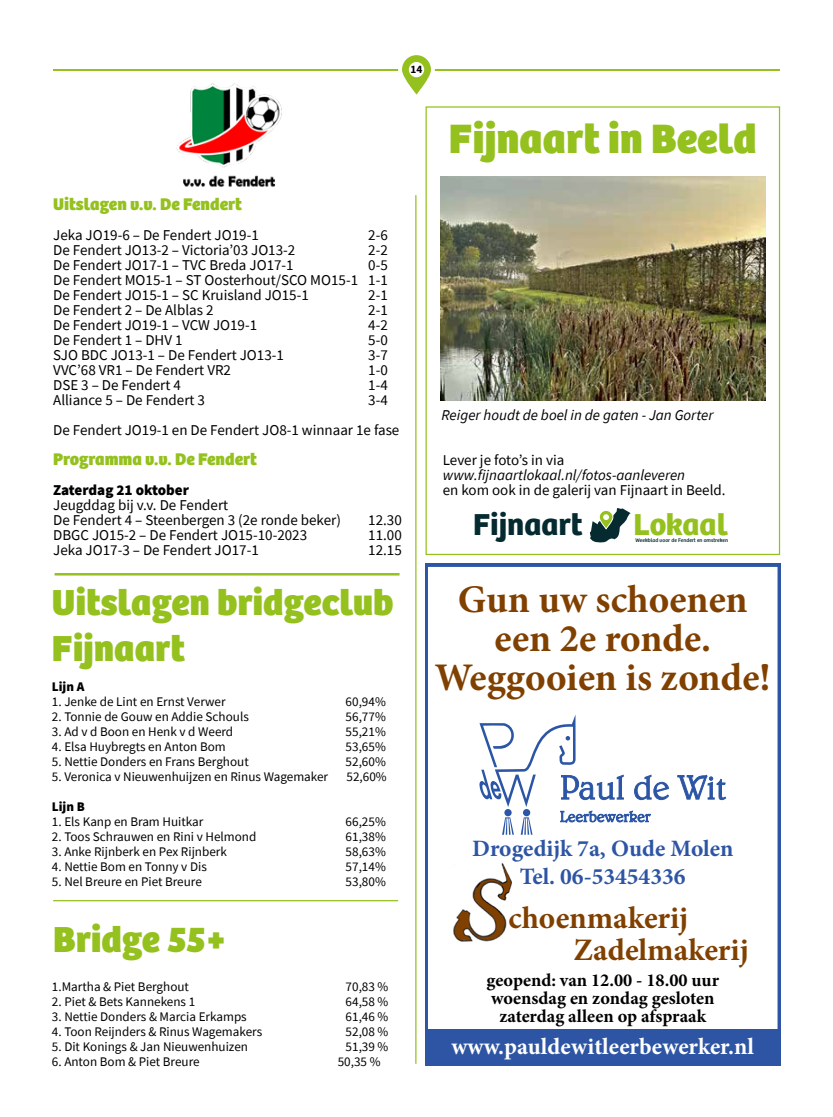
<style>
.page{position:relative;width:833px;height:1117px;background:#fff}
.page>*{position:absolute;margin:0;border:0;box-sizing:border-box;transform-origin:0 0}
.t1{font:800 42.5px "Bree";color:#95c11f}
.t2{font:700 39.12px/39.1px "Minion Pro";color:#804000;text-align:center}
.t3{font:800 37.5px/45px "Bree";color:#95c11f}
.t4{font:700 31.38px "Bree";color:#052a30}
.t5{font:700 31.38px "Bree";color:#95c11f}
.t6{font:700 31.25px/31.2px "Minion Pro";color:#804000}
.t7{font:700 23.5px/28.1px "Minion Pro";color:#2e55a4;text-align:center}
.t8{font:700 23.5px "Minion Pro";letter-spacing:.005em;color:#fff}
.t9{font:700 18.25px/18.2px "Minion Pro";color:#000;text-align:center}
.t10{font:800 17.5px "Bree";color:#95c11f}
.t11{font:15px/15px "Source Sans Pro";color:#000}
.t12{font:italic 15px "Source Sans Pro";color:#000}
.t13{font:900 15px "Source Sans Pro";color:#000}
.t14{font:13.12px "Source Sans Pro";color:#000}
.t15{font:900 13.12px "Source Sans Pro";color:#000}
.t16{font:700 11.25px "Source Sans Pro";color:#000}
.t17{font:5.5px "Bree";color:#052a30}
</style>
<div class="page">
<hr style="left:53px;top:69px;width:727px;height:2px;background:#95c11f">
<svg style="left:398px;top:55px;width:37px;height:40px"></svg>
<div style="left:409px;top:62px;width:15px;height:15px;background:#fff;border-radius:50%"></div>
<img style="left:176px;top:83px;width:106px;height:104px">
<svg style="left:425px;top:563px;width:355px;height:466px"></svg>
<svg style="left:677px;top:768px;width:49px;height:32px"></svg>
<svg style="left:479px;top:714px;width:190px;height:120px"></svg>
<img style="left:453px;top:862px;width:58px;height:78px">
<div style="left:425px;top:1029px;width:355px;height:36px;background:#2e55a4"></div>
<hr style="left:53px;top:899px;width:345px;height:2px;background:#95c11f">
<hr style="left:55px;top:573px;width:344px;height:2px;background:#95c11f">
<hr style="left:415px;top:195px;width:1px;height:868px;background:#95c11f">
<div style="left:425px;top:106px;width:355px;height:449px;border:1px solid #95c11f"></div>
<svg style="left:590px;top:508px;width:40px;height:34px"></svg>
<img style="left:441px;top:176px;width:324px;height:224px">
<p class="t16" style="left:410px;top:62px;width:13px">14</p>
<p class="t10" style="left:53px;top:193px;width:190px">Uitslagen v.v. De Fendert</p>
<p class="t11" style="left:53px;top:227px;width:207px">Jeka JO19-6 – De Fendert JO19-1</p>
<p class="t11" style="left:368px;top:227px;width:21px">2-6</p>
<p class="t11" style="left:53px;top:242px;width:244px">De Fendert JO13-2 – Victoria’03 JO13-2</p>
<p class="t11" style="left:368px;top:242px;width:21px">2-2</p>
<p class="t11" style="left:53px;top:257px;width:242px">De Fendert JO17-1 – TVC Breda JO17-1</p>
<p class="t11" style="left:53px;top:257px;width:336px;text-align:justify;text-indent:315px">0-5<br>De Fendert MO15-1 – ST Oosterhout/SCO MO15-1 1-1<br>De Fendert JO15-1 – SC Kruisland JO15-1</p>
<p class="t11" style="left:368px;top:287px;width:21px">2-1</p>
<p class="t11" style="left:53px;top:302px;width:162px">De Fendert 2 – De Alblas 2</p>
<p class="t11" style="left:368px;top:302px;width:21px">2-1</p>
<p class="t11" style="left:53px;top:317px;width:205px">De Fendert JO19-1 – VCW JO19-1</p>
<p class="t11" style="left:368px;top:317px;width:21px">4-2</p>
<p class="t11" style="left:53px;top:332px;width:131px">De Fendert 1 – DHV 1</p>
<p class="t11" style="left:368px;top:332px;width:21px">5-0</p>
<p class="t11" style="left:53px;top:347px;width:232px">SJO BDC JO13-1 – De Fendert JO13-1</p>
<p class="t11" style="left:368px;top:347px;width:21px">3-7</p>
<p class="t11" style="left:53px;top:362px;width:179px">VVC’68 VR1 – De Fendert VR2</p>
<p class="t11" style="left:368px;top:362px;width:21px">1-0</p>
<p class="t11" style="left:53px;top:377px;width:129px">DSE 3 – De Fendert 4</p>
<p class="t11" style="left:368px;top:377px;width:21px">1-4</p>
<p class="t11" style="left:53px;top:392px;width:153px">Alliance 5 – De Fendert 3</p>
<p class="t11" style="left:53px;top:385px;width:348px;line-height:30px;text-indent:315px">3-4<br>De Fendert JO19-1 en De Fendert JO8-1 winnaar 1e fase</p>
<p class="t10" style="left:53px;top:448px;width:205px">Programma v.v. De Fendert</p>
<p class="t13" style="left:53px;top:480px;width:137px">Zaterdag 21 oktober</p>
<p class="t11" style="left:53px;top:497px;width:289px">Jeugddag bij v.v. De Fendert<br>De Fendert 4 – Steenbergen 3 (2e ronde beker)</p>
<p class="t11" style="left:368px;top:512px;width:35px">12.30</p>
<p class="t11" style="left:53px;top:527px;width:255px">DBGC JO15-2 – De Fendert JO15-10-2023</p>
<p class="t11" style="left:368px;top:527px;width:35px">11.00</p>
<p class="t11" style="left:53px;top:542px;width:207px">Jeka JO17-3 – De Fendert JO17-1</p>
<p class="t11" style="left:368px;top:542px;width:35px">12.15</p>
<h3 class="t3" style="left:52px;top:580px;width:343px">Uitslagen bridgeclub<br>Fijnaart</h3>
<p class="t15" style="left:52px;top:677px;width:34px">Lijn A</p>
<p class="t14" style="left:52px;top:692px;width:175px">1. Jenke de Lint en Ernst Verwer</p>
<p class="t14" style="left:346px;top:692px;width:42px">60,94%</p>
<p class="t14" style="left:52px;top:707px;width:198px">2. Tonnie de Gouw en Addie Schouls</p>
<p class="t14" style="left:346px;top:707px;width:42px">56,77%</p>
<p class="t14" style="left:52px;top:722px;width:183px">3. Ad v d Boon en Henk v d Weerd</p>
<p class="t14" style="left:346px;top:722px;width:42px">55,21%</p>
<p class="t14" style="left:52px;top:737px;width:175px">4. Elsa Huybregts en Anton Bom</p>
<p class="t14" style="left:346px;top:737px;width:42px">53,65%</p>
<p class="t14" style="left:52px;top:752px;width:198px">5. Nettie Donders en Frans Berghout</p>
<p class="t14" style="left:346px;top:752px;width:42px">52,60%</p>
<p class="t14" style="left:52px;top:767px;width:278px">5. Veronica v Nieuwenhuijzen en Rinus Wagemaker</p>
<p class="t14" style="left:346px;top:767px;width:42px">52,60%</p>
<p class="t15" style="left:52px;top:797px;width:34px">Lijn B</p>
<p class="t14" style="left:52px;top:812px;width:153px">1. Els Kanp en Bram Huitkar</p>
<p class="t14" style="left:346px;top:812px;width:42px">66,25%</p>
<p class="t14" style="left:52px;top:827px;width:206px">2. Toos Schrauwen en Rini v Helmond</p>
<p class="t14" style="left:346px;top:827px;width:42px">61,38%</p>
<p class="t14" style="left:52px;top:842px;width:176px">3. Anke Rijnberk en Pex Rijnberk</p>
<p class="t14" style="left:346px;top:842px;width:42px">58,63%</p>
<p class="t14" style="left:52px;top:857px;width:156px">4. Nettie Bom en Tonny v Dis</p>
<p class="t14" style="left:346px;top:857px;width:42px">57,14%</p>
<p class="t14" style="left:52px;top:872px;width:151px">5. Nel Breure en Piet Breure</p>
<p class="t14" style="left:346px;top:872px;width:42px">53,80%</p>
<h3 class="t3" style="left:53px;top:916px;width:174px">Bridge 55+</h3>
<p class="t14" style="left:52px;top:977px;width:139px">1.Martha &amp; Piet Berghout</p>
<p class="t14" style="left:346px;top:977px;width:44px">70,83 %</p>
<p class="t14" style="left:52px;top:992px;width:145px">2. Piet &amp; Bets Kannekens 1</p>
<p class="t14" style="left:346px;top:992px;width:44px">64,58 %</p>
<p class="t14" style="left:52px;top:1007px;width:196px">3. Nettie Donders &amp; Marcia Erkamps</p>
<p class="t14" style="left:346px;top:1007px;width:44px">61,46 %</p>
<p class="t14" style="left:52px;top:1022px;width:212px">4. Toon Reijnders &amp; Rinus Wagemakers</p>
<p class="t14" style="left:346px;top:1022px;width:44px">52,08 %</p>
<p class="t14" style="left:52px;top:1037px;width:198px">5. Dit Konings &amp; Jan Nieuwenhuizen</p>
<p class="t14" style="left:346px;top:1037px;width:44px">51,39 %</p>
<p class="t14" style="left:52px;top:1052px;width:149px">6. Anton Bom &amp; Piet Breure</p>
<p class="t14" style="left:338px;top:1052px;width:44px">50,35 %</p>
<h1 class="t1" style="left:449px;top:113px;width:309px">Fijnaart in Beeld</h1>
<p class="t12" style="left:441px;top:405px;width:273px">Reiger houdt de boel in de gaten - Jan Gorter</p>
<p class="t11" style="left:443px;top:452px;width:123px">Lever je foto’s in via</p>
<p class="t12" style="left:443px;top:465px;width:244px">www.fijnaartlokaal.nl/fotos-aanleveren</p>
<p class="t11" style="left:443px;top:482px;width:284px">en kom ook in de galerij van Fijnaart in Beeld.</p>
<h3 class="t4" style="left:473px;top:505px;width:111px">Fijnaart</h3>
<h3 class="t5" style="left:633px;top:505px;width:96px">Lokaal</h3>
<p class="t17" style="left:635px;top:537px;width:94px">Weekblad voor de Fendert en omstreken</p>
<h2 class="t2" style="left:435px;top:579px;width:337px">Gun uw schoenen een 2e ronde.<br>Weggooien is zonde!</h2>
<h3 class="t7" style="left:472px;top:833px;width:263px">Drogedijk 7a, Oude Molen<br>Tel. 06-53454336</h3>
<h3 class="t6" style="left:573px;top:902px;width:177px;text-indent:-65px">choenmakerij<br>Zadelmakerij</h3>
<p class="t9" style="left:486px;top:970px;width:234px">geopend: van 12.00 - 18.00 uur woensdag en zondag gesloten zaterdag alleen op afspraak</p>
<h3 class="t8" style="left:451px;top:1029px;width:304px">www.pauldewitleerbewerker.nl</h3>
</div>
